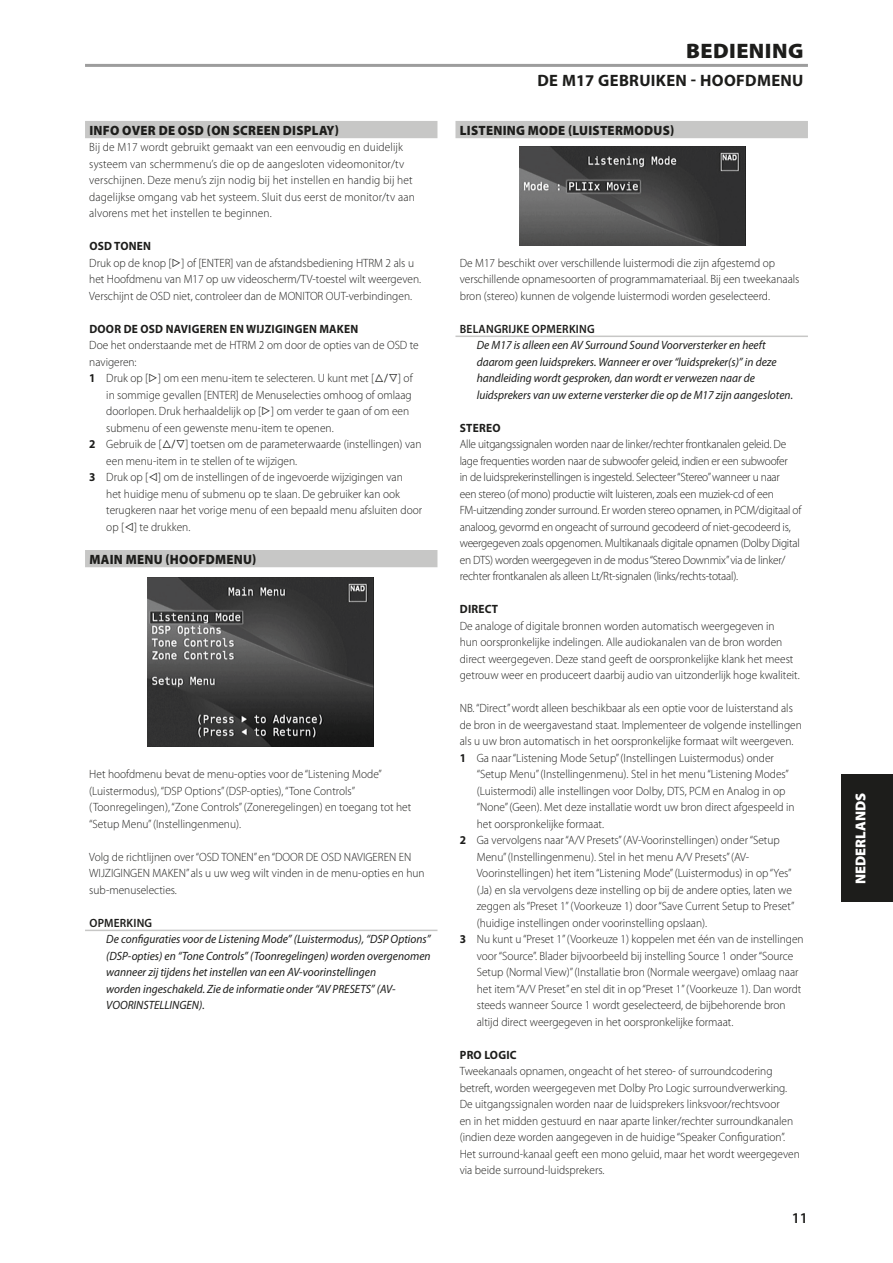
<style>
.page{position:relative;width:893px;height:1263px;background:#fff}
.page>*{position:absolute;margin:0;border:0;box-sizing:border-box;transform-origin:0 0}
.Body_copy_-_header{font:900 21px "Myriad Pro";letter-spacing:.02em;color:#1d1d1b;scale:1.05 1}
.Body_copy_-_header-2{font:700 16.5px "Myriad Pro";letter-spacing:.02em;color:#1d1d1b}
.t1{font:600 15px "Myriad Pro";color:#1d1d1b}
.t2{font:900 14.4px "Myriad Pro";color:#fff}
.Body_copy_-_sub-sect{font:900 13.5px "Myriad Pro";letter-spacing:.02em;color:#1d1d1b;scale:.95 1}
.Body_copy_-_normal{font:300 12px/16.5px "Myriad Pro";color:#1d1d1b;scale:.95 1}
.Body_copy_-_indent_1{font:300 12px/16.5px "Myriad Pro";color:#1d1d1b;scale:.95 1}
.Body_copy_-_normal-2{font:300 12px/16.5px "Myriad Pro";letter-spacing:-.02em;color:#1d1d1b;scale:.95 1}
.Body_copy_-_note{font:italic 12px/16.5px "Myriad Pro";color:#1d1d1b;scale:.95 1}
.Body_copy_-_sub-sect-2{font:700 12px "Myriad Pro";letter-spacing:.02em;color:#1d1d1b;scale:.95 1}
.Body_copy_-_note_hea{font:600 12px "Myriad Pro";letter-spacing:.02em;color:#1d1d1b;scale:.95 1}
.s1{font-weight:700}
</style>
<div class="page">
<div style="left:85px;top:121px;width:352px;height:17px;background:#c7c7c6"></div>
<div style="left:85px;top:550px;width:352px;height:17px;background:#c7c7c6"></div>
<hr style="left:85px;top:930px;width:352px;height:1px;background:#c7c7c6">
<div style="left:455px;top:121px;width:353px;height:17px;background:#c7c7c6"></div>
<hr style="left:455px;top:336px;width:353px;height:1px;background:#c7c7c6">
<hr style="left:85px;top:64px;width:723px;height:3px;background:#9d9d9d">
<img style="left:148px;top:578px;width:225px;height:169px">
<img style="left:519px;top:146px;width:227px;height:99px">
<div style="left:842px;top:774px;width:51px;height:128px;background:#1d1d1b"></div>
<p class="Body_copy_-_sub-sect" style="left:89px;top:121px;width:264px">INFO OVER DE OSD (ON SCREEN DISPLAY)</p>
<p class="Body_copy_-_normal" style="left:89px;top:139px;width:344px">Bij de M17 wordt gebruikt gemaakt van een eenvoudig en duidelijk systeem van schermmenu’s die op de aangesloten videomonitor/tv verschijnen. Deze menu’s zijn nodig bij het instellen en handig bij het dagelijkse omgang vab het systeem. Sluit dus eerst de monitor/tv aan alvorens met het instellen te beginnen.</p>
<p class="Body_copy_-_sub-sect-2" style="left:89px;top:238px;width:66px">OSD TONEN</p>
<p class="Body_copy_-_normal" style="left:89px;top:254px;width:351px">Druk op de knop [ ] of [ENTER] van de afstandsbediening HTRM 2 als u het Hoofdmenu van M17 op uw videoscherm/TV-toestel wilt weergeven.<br>Verschijnt de OSD niet, controleer dan de MONITOR OUT-verbindingen.</p>
<p class="Body_copy_-_sub-sect-2" style="left:89px;top:321px;width:285px">DOOR DE OSD NAVIGEREN EN WIJZIGINGEN MAKEN</p>
<p class="Body_copy_-_normal" style="left:89px;top:337px;width:348px">Doe het onderstaande met de HTRM 2 om door de opties van de OSD te navigeren:</p>
<p class="Body_copy_-_indent_1" style="left:89px;top:370px;width:302px"><span class="s1">1</span> Druk op [ ] om een menu-item te selecteren. U kunt met [</p>
<p class="Body_copy_-_indent_1" style="left:106px;top:370px;width:324px;text-indent:292px">] of in sommige gevallen [ENTER] de Menuselecties omhoog of omlaag doorlopen. Druk herhaaldelijk op [ ] om verder te gaan of om een submenu of een gewenste menu-item te openen.</p>
<p class="Body_copy_-_indent_1" style="left:89px;top:436px;width:78px"><span class="s1">2</span> Gebruik de [</p>
<p class="Body_copy_-_indent_1" style="left:106px;top:436px;width:333px;text-indent:79px">] toetsen om de parameterwaarde (instellingen) van een menu-item in te stellen of te wijzigen.</p>
<p class="Body_copy_-_indent_1" style="left:106px;top:469px;width:334px;text-indent:-17px"><span class="s1">3</span> Druk op [ ] om de instellingen of de ingevoerde wijzigingen van<br>het huidige menu of submenu op te slaan. De gebruiker kan ook terugkeren naar het vorige menu of een bepaald menu afsluiten door op [ ] te drukken.</p>
<p class="Body_copy_-_sub-sect" style="left:89px;top:550px;width:177px">MAIN MENU (HOOFDMENU)</p>
<p class="Body_copy_-_normal" style="left:89px;top:766px;width:340px">Het hoofdmenu bevat de menu-opties voor de “Listening Mode” (Luistermodus), “DSP Options” (DSP-opties), “Tone Controls” (Toonregelingen), “Zone Controls” (Zoneregelingen) en toegang tot het “Setup Menu” (Instellingenmenu).</p>
<p class="Body_copy_-_normal" style="left:89px;top:848px;width:355px">Volg de richtlijnen over “OSD TONEN” en “DOOR DE OSD NAVIGEREN EN<br>WIJZIGINGEN MAKEN” als u uw weg wilt vinden in de menu-opties en hun sub-menuselecties.</p>
<p class="Body_copy_-_note_hea" style="left:89px;top:915px;width:68px">OPMERKING</p>
<p class="Body_copy_-_note" style="left:106px;top:931px;width:343px">De configuraties voor de Listening Mode” (Luistermodus), “DSP Options” (DSP-opties) en “Tone Controls” (Toonregelingen) worden overgenomen wanneer zij tijdens het instellen van een AV-voorinstellingen<br>worden ingeschakeld. Zie de informatie onder “AV PRESETS” (AV-VOORINSTELLINGEN).</p>
<p class="Body_copy_-_header" style="left:686px;top:37px;width:113px">BEDIENING</p>
<p class="Body_copy_-_header-2" style="left:537px;top:70px;width:268px">DE M17 GEBRUIKEN - HOOFDMENU</p>
<p class="Body_copy_-_sub-sect" style="left:460px;top:121px;width:227px">LISTENING MODE (LUISTERMODUS)</p>
<p class="Body_copy_-_normal" style="left:460px;top:254px;width:359px">De M17 beschikt over verschillende luistermodi die zijn afgestemd op verschillende opnamesoorten of programmamateriaal. Bij een tweekanaals bron (stereo) kunnen de volgende luistermodi worden geselecteerd.</p>
<p class="Body_copy_-_note_hea" style="left:460px;top:321px;width:143px">BELANGRIJKE OPMERKING</p>
<p class="Body_copy_-_note" style="left:477px;top:337px;width:334px">De M17 is alleen een AV Surround Sound Voorversterker en heeft daarom geen luidsprekers. Wanneer er over “luidspreker(s)” in deze handleiding wordt gesproken, dan wordt er verwezen naar de luidsprekers van uw externe versterker die op de M17 zijn aangesloten.</p>
<p class="Body_copy_-_sub-sect-2" style="left:460px;top:420px;width:44px">STEREO</p>
<p class="Body_copy_-_normal-2" style="left:460px;top:436px;width:361px">Alle uitgangssignalen worden naar de linker/rechter frontkanalen geleid. De lage frequenties worden naar de subwoofer geleid, indien er een subwoofer<br>in de luidsprekerinstellingen is ingesteld. Selecteer “Stereo” wanneer u naar<br>een stereo (of mono) productie wilt luisteren, zoals een muziek-cd of een FM-uitzending zonder surround. Er worden stereo opnamen, in PCM/digitaal of analoog, gevormd en ongeacht of surround gecodeerd of niet-gecodeerd is, weergegeven zoals opgenomen. Multikanaals digitale opnamen (Dolby Digital en DTS) worden weergegeven in de modus “Stereo Downmix” via de linker/ rechter frontkanalen als alleen Lt/Rt-signalen (links/rechts-totaal).</p>
<p class="Body_copy_-_sub-sect-2" style="left:460px;top:601px;width:42px">DIRECT</p>
<p class="Body_copy_-_normal" style="left:460px;top:617px;width:359px">De analoge of digitale bronnen worden automatisch weergegeven in<br>hun oorspronkelijke indelingen. Alle audiokanalen van de bron worden direct weergegeven. Deze stand geeft de oorspronkelijke klank het meest getrouw weer en produceert daarbij audio van uitzonderlijk hoge kwaliteit.</p>
<p class="Body_copy_-_normal" style="left:460px;top:700px;width:362px">NB. “Direct” wordt alleen beschikbaar als een optie voor de luisterstand als de bron in de weergavestand staat. Implementeer de volgende instellingen als u uw bron automatisch in het oorspronkelijke formaat wilt weergeven.</p>
<p class="Body_copy_-_indent_1" style="left:477px;top:749px;width:336px;text-indent:-17px"><span class="s1">1</span> Ga naar “Listening Mode Setup” (Instellingen Luistermodus) onder “Setup Menu” (Instellingenmenu). Stel in het menu “Listening Modes” (Luistermodi) alle instellingen voor Dolby, DTS, PCM en Analog in op “None” (Geen). Met deze installatie wordt uw bron direct afgespeeld in het oorspronkelijke formaat.</p>
<p class="Body_copy_-_indent_1" style="left:477px;top:832px;width:336px;text-indent:-17px"><span class="s1">2</span> Ga vervolgens naar “A/V Presets” (AV-Voorinstellingen) onder “Setup Menu” (Instellingenmenu). Stel in het menu A/V Presets” (AV-Voorinstellingen) het item “Listening Mode” (Luistermodus) in op “Yes” (Ja) en sla vervolgens deze instelling op bij de andere opties, laten we zeggen als “Preset 1” (Voorkeuze 1) door “Save Current Setup to Preset” (huidige instellingen onder voorinstelling opslaan).</p>
<p class="Body_copy_-_indent_1" style="left:477px;top:931px;width:346px;text-indent:-17px"><span class="s1">3</span> Nu kunt u “Preset 1” (Voorkeuze 1) koppelen met één van de instellingen voor “Source”. Blader bijvoorbeeld bij instelling Source 1 onder “Source Setup (Normal View)” (Installatie bron (Normale weergave) omlaag naar het item “A/V Preset” en stel dit in op “Preset 1” (Voorkeuze 1). Dan wordt steeds wanneer Source 1 wordt geselecteerd, de bijbehorende bron altijd direct weergegeven in het oorspronkelijke formaat.</p>
<p class="Body_copy_-_sub-sect-2" style="left:460px;top:1047px;width:61px">PRO LOGIC</p>
<p class="Body_copy_-_normal" style="left:460px;top:1063px;width:359px">Tweekanaals opnamen, ongeacht of het stereo- of surroundcodering betreft, worden weergegeven met Dolby Pro Logic surroundverwerking.<br>De uitgangssignalen worden naar de luidsprekers linksvoor/rechtsvoor<br>en in het midden gestuurd en naar aparte linker/rechter surroundkanalen (indien deze worden aangegeven in de huidige “Speaker Configuration”.<br>Het surround-kanaal geeft een mono geluid, maar het wordt weergegeven via beide surround-luidsprekers.</p>
<p class="t1" style="left:792px;top:1208px;width:18px">11</p>
<p class="t2" style="left:851px;top:884px;width:93px;rotate:-90deg">NEDERLANDS</p>
</div>
